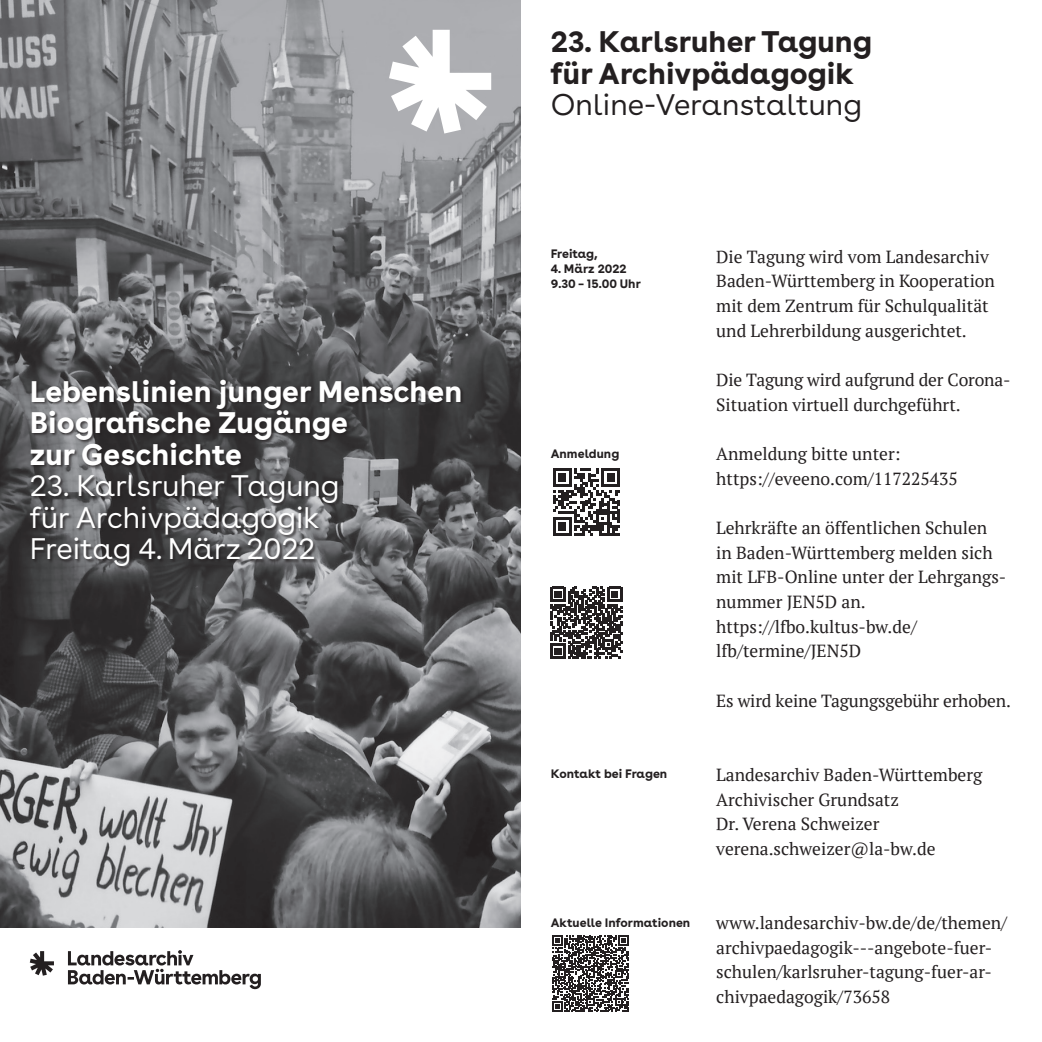
<style>
.page{position:relative;width:1042px;height:1042px;background:#fff}
.page>*{position:absolute;margin:0;border:0;box-sizing:border-box;transform-origin:0 0}
.t1{font:700 29.75px/31.5px "Buenos Aires";color:#fff}
.t2{font:29.75px/31.5px "Buenos Aires";color:#fff}
.t3{font:700 29.75px/31.5px "Buenos Aires";color:#231f20}
.t4{font:29.75px "Buenos Aires";color:#231f20}
.t5{font:17.5px/24.7px "PT Serif";color:#231f20}
.t6{font:700 12.25px/14.9px "Buenos Aires";color:#231f20}
</style>
<div class="page">
<img style="left:0;top:0;width:521px;height:928px">
<svg style="left:389px;top:30px;width:102px;height:104px"></svg>
<div style="left:30px;top:379px;width:435px;height:191px;background:#231f20;opacity:.75"></div>
<svg style="left:30px;top:951px;width:24px;height:24px"></svg>
<svg style="left:68px;top:950px;width:193px;height:39px"></svg>
<svg style="left:553px;top:468px;width:67px;height:68px"></svg>
<svg style="left:550px;top:587px;width:72px;height:71px"></svg>
<svg style="left:552px;top:935px;width:77px;height:77px"></svg>
<h1 class="t1" style="left:30px;top:372px;width:434px">Lebenslinien junger Menschen<br>Biografische Zugänge<br>zur Geschichte</h1>
<h1 class="t2" style="left:30px;top:467px;width:311px">23. Karlsruher Tagung für Archivpädagogik<br>Freitag 4. März 2022</h1>
<h1 class="t3" style="left:551px;top:23px;width:323px">23. Karlsruher Tagung für Archivpädagogik</h1>
<h1 class="t4" style="left:551px;top:81px;width:313px">Online-Veranstaltung</h1>
<p class="t6" style="left:551px;top:245px;width:48px">Freitag,</p>
<p class="t6" style="left:551px;top:260px;width:92px">4. März 2022<br>9.30 – 15.00 Uhr</p>
<p class="t6" style="left:551px;top:445px;width:70px">Anmeldung</p>
<p class="t5" style="left:716px;top:244px;width:280px">Die Tagung wird vom Landesarchiv Baden-Württemberg in Kooperation mit dem Zentrum für Schulqualität und Lehrerbildung ausgerichtet.</p>
<p class="t5" style="left:716px;top:367px;width:296px">Die Tagung wird aufgrund der Corona-<br>Situation virtuell durchgeführt.</p>
<p class="t5" style="left:716px;top:441px;width:243px">Anmeldung bitte unter: https://eveeno.com/117225435</p>
<p class="t5" style="left:716px;top:515px;width:292px">Lehrkräfte an öffentlichen Schulen in Baden-Württemberg melden sich mit LFB-Online unter der Lehrgangs&shy;nummer JEN5D an. https://lfbo.kultus-bw.de/ lfb/termine/JEN5D</p>
<p class="t5" style="left:716px;top:688px;width:296px">Es wird keine Tagungsgebühr erhoben.</p>
<p class="t6" style="left:551px;top:765px;width:118px">Kontakt bei Fragen</p>
<p class="t5" style="left:716px;top:762px;width:267px">Landesarchiv Baden-Württemberg<br>Archivischer Grundsatz<br>Dr. Verena Schweizer verena.schweizer@la-bw.de</p>
<p class="t6" style="left:551px;top:914px;width:141px">Aktuelle Informationen</p>
<p class="t5" style="left:716px;top:910px;width:292px">www.landesarchiv-bw.de/de/themen/ archivpaedagogik---angebote-fuer&shy;schulen/karlsruher-tagung-fuer-ar&shy;chivpaedagogik/73658</p>
</div>
